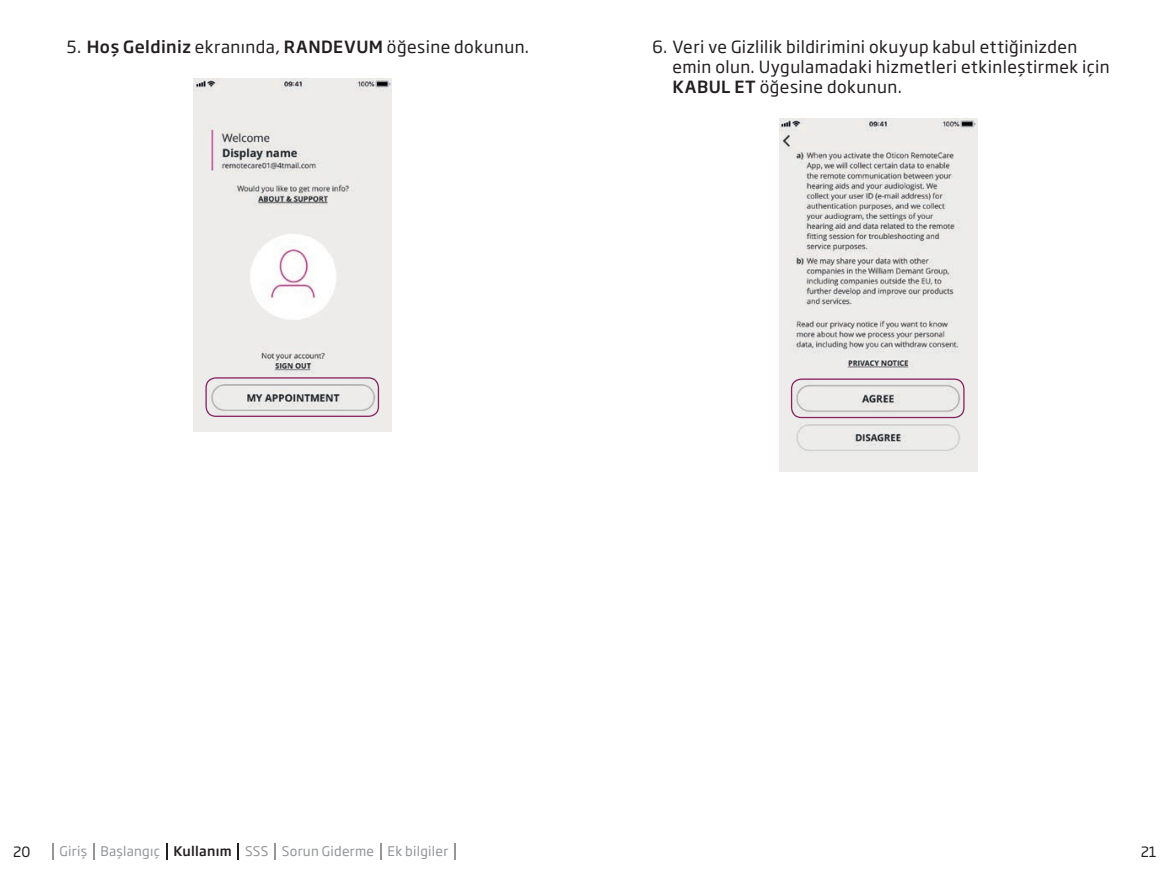
<style>
.page{position:relative;width:1171px;height:883px;background:#fff}
.page>*{position:absolute;margin:0;border:0;box-sizing:border-box;transform-origin:0 0}
.t1{font:16.62px/20.1px "Soho Gothic Pro";letter-spacing:.025em;color:#231f20}
.t2{font:14px "Soho Gothic Pro";color:#231f20}
.t3{font:13.12px "Soho Gothic Pro";letter-spacing:.02em;color:#939598}
.s1{font-weight:500}
.s2{font-weight:500;color:#231f20}
</style>
<div class="page">
<svg style="left:52px;top:843px;width:2px;height:16px"></svg>
<svg style="left:93px;top:843px;width:2px;height:16px"></svg>
<svg style="left:166px;top:843px;width:2px;height:16px"></svg>
<svg style="left:237px;top:843px;width:2px;height:16px"></svg>
<svg style="left:274px;top:843px;width:2px;height:16px"></svg>
<svg style="left:380px;top:843px;width:2px;height:16px"></svg>
<svg style="left:454px;top:843px;width:2px;height:16px"></svg>
<img style="left:193px;top:79px;width:199px;height:352px">
<svg style="left:205px;top:377px;width:174px;height:40px"></svg>
<img style="left:779px;top:119px;width:198px;height:353px">
<svg style="left:791px;top:378px;width:173px;height:40px"></svg>
<p class="t1" style="left:67px;top:36px;width:464px">5. <span class="s1">Hoş Geldiniz</span> ekranında, <span class="s1">RANDEVUM</span> öğesine dokunun.</p>
<p class="t1" style="left:672px;top:36px;width:439px;text-indent:-20px">6. Veri ve Gizlilik bildirimini okuyup kabul ettiğinizden emin olun. Uygulamadaki hizmetleri etkinleştirmek için<br><span class="s1">KABUL ET</span> öğesine dokunun.</p>
<p class="t2" style="left:13px;top:841px;width:19px">20</p>
<p class="t3" style="left:60px;top:841px;width:390px">Giriş Başlangıç <span class="s2">Kullanım</span> SSS Sorun Giderme Ek bilgiler</p>
<p class="t2" style="left:1140px;top:841px;width:18px">21</p>
</div>
